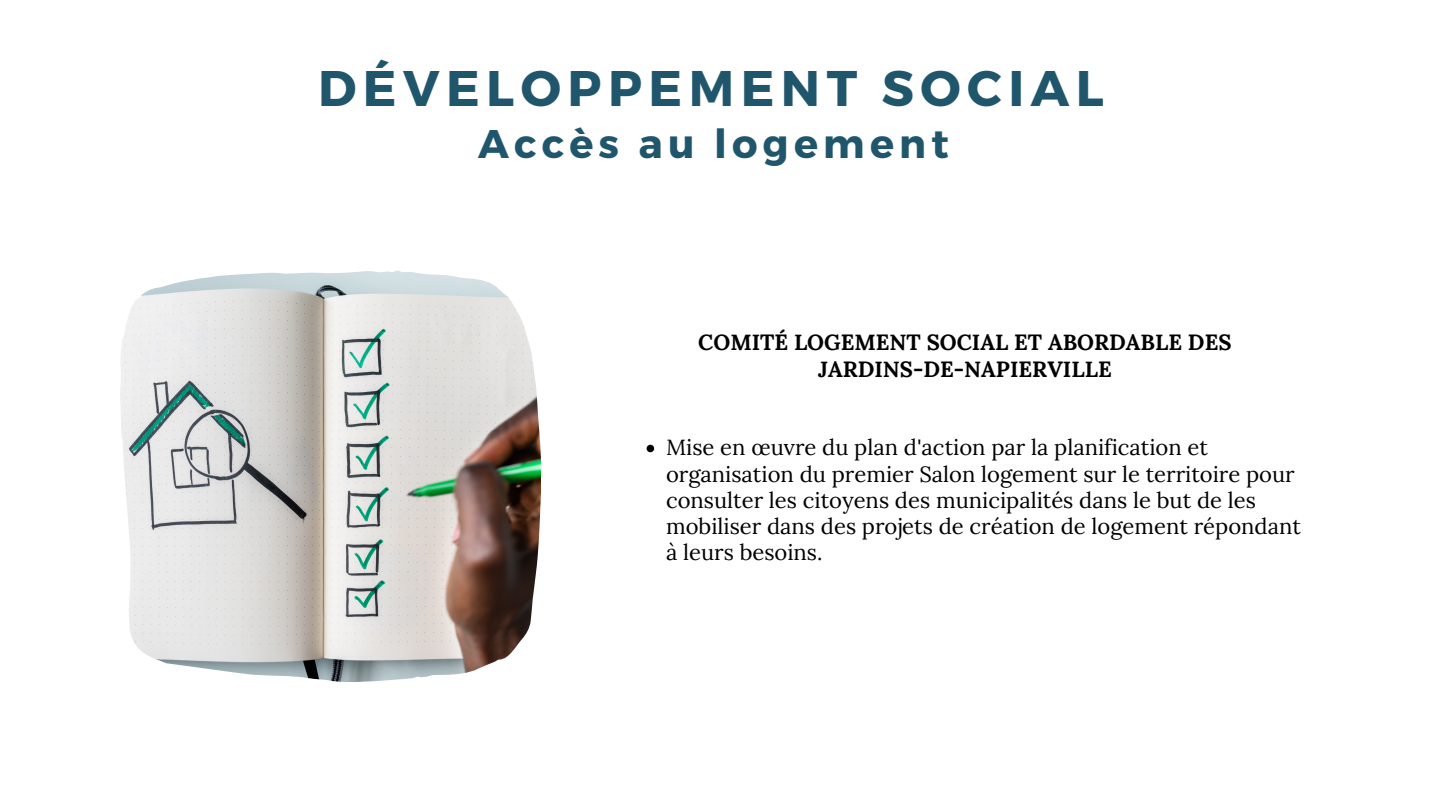
<style>
.page{position:relative;width:1440px;height:810px;background:#fff}
.page>*{position:absolute;margin:0;border:0;box-sizing:border-box;transform-origin:0 0}
.t1{font:700 50px "Montserrat";letter-spacing:.13em;color:#20566c}
.t2{font:700 40px "Montserrat";letter-spacing:.13em;color:#20566c}
.t3{font:22px/26.2px "Lora";color:#000}
.t4{font:700 22px/26.2px "Lora";color:#000;text-align:center}
</style>
<div class="page">
<img style="left:120px;top:271px;width:421px;height:411px">
<svg style="left:647px;top:445px;width:7px;height:7px"></svg>
<h1 class="t1" style="left:318px;top:56px;width:787px">DÉVELOPPEMENT SOCIAL</h1>
<h2 class="t2" style="left:478px;top:118px;width:472px">Accès au logement</h2>
<p class="t4" style="left:698px;top:329px;width:535px">COMITÉ LOGEMENT SOCIAL ET ABORDABLE DES<br>JARDINS-DE-NAPIERVILLE</p>
<p class="t3" style="left:666px;top:434px;width:636px">Mise en œuvre du plan d'action par la planification et organisation du premier Salon logement sur le territoire pour consulter les citoyens des municipalités dans le but de les mobiliser dans des projets de création de logement répondant à leurs besoins.</p>
</div>
